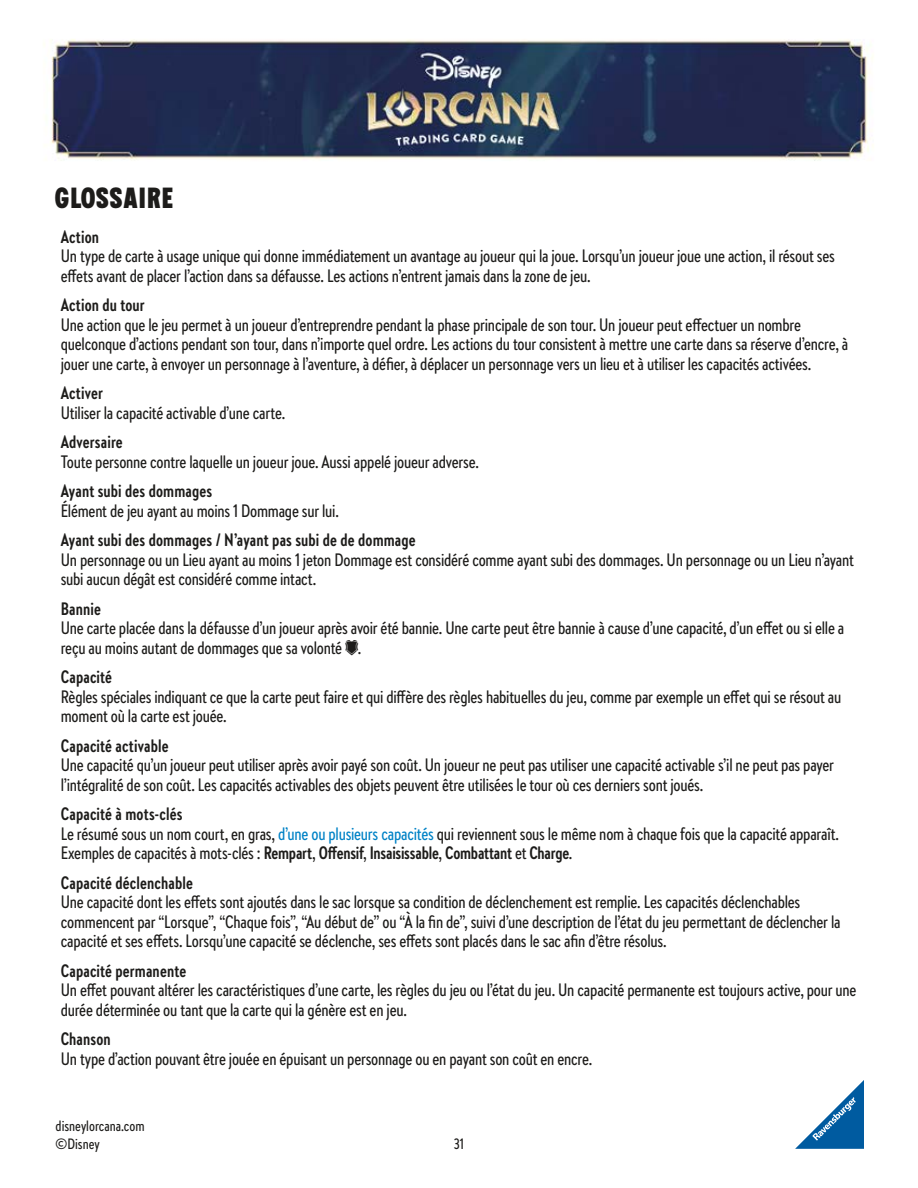
<style>
.page{position:relative;width:918px;height:1188px;background:#fff}
.page>*{position:absolute;margin:0;border:0;box-sizing:border-box;transform-origin:0 0}
.t1{font:700 30px "Bystander Sans";color:#1d1c1a}
.t2{font:500 18px/19.5px "Brandon Text Cond";letter-spacing:-.01em;color:#1d1c1a}
.t3{font:700 18px "Brandon Text Cond";letter-spacing:.01em;color:#1d1c1a}
.t4{font:500 15px/18px "Brandon Text Cond";color:#1d1c1a}
.s1{font-family:"Lorcana Card Glyphs";font-weight:400}
.s2{font-weight:700}
.s3{color:#0082c6}
</style>
<div class="page">
<img style="left:50px;top:39px;width:823px;height:122px">
<svg style="left:795px;top:1080px;width:69px;height:69px"></svg>
<h1 class="t1" style="left:54px;top:180px;width:121px">GLOSSAIRE</h1>
<p class="t3" style="left:61px;top:224px;width:40px">Action</p>
<p class="t2" style="left:61px;top:246px;width:776px">Un type de carte à usage unique qui donne immédiatement un avantage au joueur qui la joue. Lorsqu’un joueur joue une action, il résout ses effets avant de placer l’action dans sa défausse. Les actions n’entrent jamais dans la zone de jeu.</p>
<p class="t3" style="left:61px;top:293px;width:86px">Action du tour</p>
<p class="t2" style="left:61px;top:314px;width:789px">Une action que le jeu permet à un joueur d’entreprendre pendant la phase principale de son tour. Un joueur peut effectuer un nombre quelconque d’actions pendant son tour, dans n’importe quel ordre. Les actions du tour consistent à mettre une carte dans sa réserve d’encre, à jouer une carte, à envoyer un personnage à l’aventure, à défier, à déplacer un personnage vers un lieu et à utiliser les capacités activées.</p>
<p class="t3" style="left:61px;top:381px;width:44px">Activer</p>
<p class="t2" style="left:61px;top:402px;width:226px">Utiliser la capacité activable d’une carte.</p>
<p class="t3" style="left:61px;top:430px;width:63px">Adversaire</p>
<p class="t2" style="left:61px;top:451px;width:420px">Toute personne contre laquelle un joueur joue. Aussi appelé joueur adverse.</p>
<p class="t3" style="left:61px;top:479px;width:153px">Ayant subi des dommages</p>
<p class="t2" style="left:61px;top:500px;width:280px">Élément de jeu ayant au moins 1 Dommage sur lui.</p>
<p class="t3" style="left:61px;top:528px;width:357px">Ayant subi des dommages / N’ayant pas subi de de dommage</p>
<p class="t2" style="left:61px;top:549px;width:795px">Un personnage ou un Lieu ayant au moins 1 jeton Dommage est considéré comme ayant subi des dommages. Un personnage ou un Lieu n’ayant subi aucun dégât est considéré comme intact.</p>
<p class="t3" style="left:61px;top:596px;width:42px">Bannie</p>
<p class="t2" style="left:61px;top:618px;width:785px">Une carte placée dans la défausse d’un joueur après avoir été bannie. Une carte peut être bannie à cause d’une capacité, d’un effet ou si elle a reçu au moins autant de dommages que sa volonté <span class="s1">{W}</span>.</p>
<p class="t3" style="left:61px;top:665px;width:53px">Capacité</p>
<p class="t2" style="left:61px;top:686px;width:782px">Règles spéciales indiquant ce que la carte peut faire et qui diffère des règles habituelles du jeu, comme par exemple un effet qui se résout au moment où la carte est jouée.</p>
<p class="t3" style="left:61px;top:733px;width:109px">Capacité activable</p>
<p class="t2" style="left:61px;top:754px;width:775px">Une capacité qu’un joueur peut utiliser après avoir payé son coût. Un joueur ne peut pas utiliser une capacité activable s’il ne peut pas payer l’intégralité de son coût. Les capacités activables des objets peuvent être utilisées le tour où ces derniers sont joués.</p>
<p class="t2" style="left:61px;top:803px;width:780px"><span class="s2">Capacité à mots-clés<br></span>Le résumé sous un nom court, en gras, <span class="s3">d’une ou plusieurs capacités</span> qui reviennent sous le même nom à chaque fois que la capacité apparaît.<br>Exemples de capacités à mots-clés : <span class="s2">Rempart</span>, <span class="s2">Offensif</span>, <span class="s2">Insaisissable</span>, <span class="s2">Combattant</span> et <span class="s2">Charge</span>.</p>
<p class="t3" style="left:61px;top:870px;width:134px">Capacité déclenchable</p>
<p class="t2" style="left:61px;top:891px;width:781px">Une capacité dont les effets sont ajoutés dans le sac lorsque sa condition de déclenchement est remplie. Les capacités déclenchables commencent par “Lorsque”, “Chaque fois”, “Au début de” ou “À la fin de”, suivi d’une description de l’état du jeu permettant de déclencher la capacité et ses effets. Lorsqu’une capacité se déclenche, ses effets sont placés dans le sac afin d’être résolus.</p>
<p class="t3" style="left:61px;top:958px;width:127px">Capacité permanente</p>
<p class="t2" style="left:61px;top:979px;width:797px">Un effet pouvant altérer les caractéristiques d’une carte, les règles du jeu ou l’état du jeu. Un capacité permanente est toujours active, pour une durée déterminée ou tant que la carte qui la génère est en jeu.</p>
<p class="t3" style="left:61px;top:1027px;width:51px">Chanson</p>
<p class="t2" style="left:61px;top:1048px;width:533px">Un type d’action pouvant être jouée en épuisant un personnage ou en payant son coût en encre.</p>
<p class="t4" style="left:56px;top:1116px;width:90px">disneylorcana.com ©Disney</p>
<p class="t4" style="left:454px;top:1134px;width:12px">31</p>
</div>
